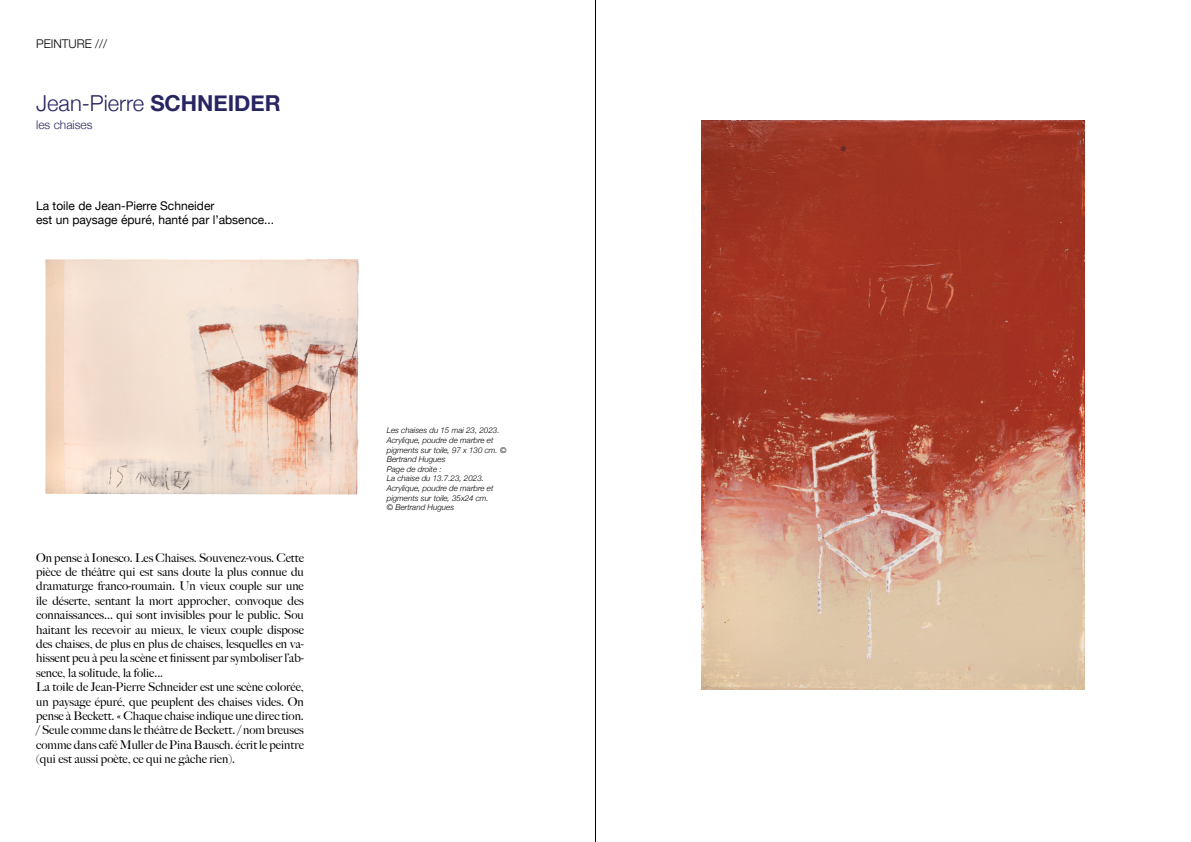
<style>
.page{position:relative;width:1191px;height:842px;background:#fff}
.page>*{position:absolute;margin:0;border:0;box-sizing:border-box;transform-origin:0 0}
.t1{font:300 22px "Helvetica Neue";color:#272562}
.t2{font:500 12px/14.4px "Big Caslon";color:#000}
.t3{font:12px/14.4px "Helvetica Neue";color:#000}
.t4{font:300 12px "Helvetica Neue";color:#000}
.t5{font:300 12px "Helvetica Neue";color:#282661}
.t6{font:italic 300 8px/9.6px "Helvetica Neue";color:#000}
.s1{font-weight:700}
</style>
<div class="page">
<img style="left:702px;top:120px;width:382px;height:569px">
<img style="left:45px;top:259px;width:314px;height:236px">
<hr style="left:595px;top:0;width:1px;height:842px;background:#000">
<p class="t4" style="left:36px;top:34px;width:73px">PEINTURE ///</p>
<h1 class="t1" style="left:36px;top:85px;width:246px">Jean-Pierre <span class="s1">SCHNEIDER</span></h1>
<p class="t5" style="left:36px;top:115px;width:58px">les chaises</p>
<p class="t3" style="left:36px;top:199px;width:240px">La toile de Jean-Pierre Schneider<br>est un paysage épuré, hanté par l’absence...</p>
<p class="t2" style="left:36px;top:550px;width:269px">On pense à Ionesco. Les Chaises. Souvenez-vous. Cette pièce de théâtre qui est sans doute la plus connue du dramaturge franco-roumain. Un vieux couple sur une île déserte, sentant la mort approcher, convoque des connaissances... qui sont invisibles pour le public. Sou haitant les recevoir au mieux, le vieux couple dispose des chaises, de plus en plus de chaises, lesquelles en va&shy;hissent peu à peu la scène et finissent par symboliser l’ab&shy;sence, la solitude, la folie...<br>La toile de Jean-Pierre Schneider est une scène colorée, un paysage épuré, que peuplent des chaises vides. On pense à Beckett. « Chaque chaise indique une direc tion. / Seule comme dans le théâtre de Beckett. / nom breuses comme dans café Muller de Pina Bausch. écrit le peintre (qui est aussi poète, ce qui ne gâche rien).</p>
<p class="t6" style="left:387px;top:425px;width:121px">Les chaises du 15 mai 23, 2023.<br>Acrylique, poudre de marbre et pigments sur toile, 97 x 130 cm. ©<br>Bertrand Hugues<br>Page de droite :<br>La chaise du 13.7.23, 2023.<br>Acrylique, poudre de marbre et pigments sur toile, 35x24 cm.<br>© Bertrand Hugues</p>
</div>
